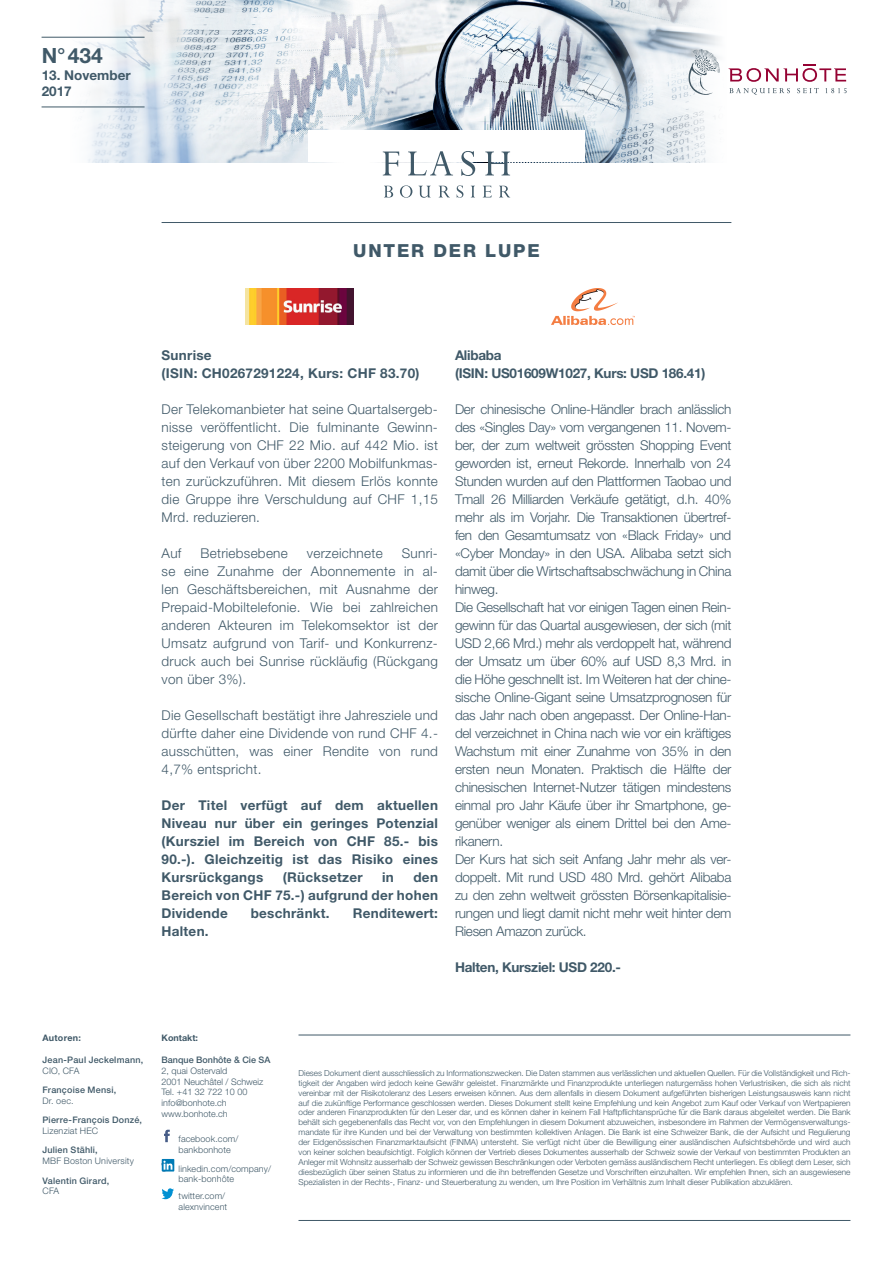
<style>
.page{position:relative;width:893px;height:1263px;background:#fff}
.page>*{position:absolute;margin:0;border:0;box-sizing:border-box;transform-origin:0 0}
.t1{font:700 21px "Helvetica Neue LT Std";color:#405968}
.t2{font:800 18px "Helvetica Neue LT Std";letter-spacing:.1em;color:#405968}
.t3{font:300 13.5px/18px "Helvetica Neue LT Std";letter-spacing:-.02em;color:#405968;text-align:justify}
.t4{font:700 13.5px/18px "Helvetica Neue LT Std";letter-spacing:.02em;color:#405968;text-align:justify}
.t5{font:700 13.5px/18px "Helvetica Neue LT Std";letter-spacing:-.02em;color:#405968}
.t6{font:300 13.5px "Helvetica Neue LT Std";letter-spacing:.02em;color:#405968}
.t7{font:700 13.5px/16.2px "Helvetica Neue LT Std";color:#405968}
.t8{font:300 9px/10.8px "Helvetica Neue LT Std";letter-spacing:.01em;color:#405968}
.t9{font:500 9px "Helvetica Neue LT Std";letter-spacing:.025em;color:#405968}
.t10{font:500 9px "Helvetica Neue LT Std";color:#405968}
.t11{font:700 9px "Helvetica Neue LT Std";letter-spacing:.03em;color:#405968}
.t12{font:700 9px "Helvetica Neue LT Std";letter-spacing:.01em;color:#405968}
.t13{font:300 8.25px/9.9px "Helvetica Neue LT Std";color:#405968;text-align:justify}
</style>
<div class="page">
<hr style="left:298px;top:1035px;width:552px;height:1px;background:#405968">
<hr style="left:298px;top:1220px;width:552px;height:1px;background:#405968">
<hr style="left:162px;top:222px;width:569px;height:1px;background:#405968">
<svg style="left:164px;top:1130px;width:6px;height:12px"></svg>
<svg style="left:162px;top:1188px;width:12px;height:11px"></svg>
<svg style="left:162px;top:1159px;width:12px;height:12px"></svg>
<svg style="left:162px;top:1159px;width:10px;height:12px"></svg>
<img style="left:552px;top:288px;width:82px;height:36px">
<img style="left:246px;top:288px;width:108px;height:36px">
<img style="left:264px;top:0;width:261px;height:162px">
<svg style="left:41px;top:0;width:223px;height:162px"></svg>
<hr style="left:42px;top:107px;width:103px;height:1px;background:#405968">
<hr style="left:42px;top:37px;width:103px;height:1px;background:#405968">
<div style="left:308px;top:131px;width:277px;height:31px;background:#fff"></div>
<svg style="left:383px;top:152px;width:16px;height:23px"></svg>
<svg style="left:408px;top:151px;width:45px;height:24px"></svg>
<svg style="left:461px;top:151px;width:14px;height:25px"></svg>
<svg style="left:485px;top:152px;width:25px;height:23px"></svg>
<svg style="left:384px;top:186px;width:9px;height:11px"></svg>
<svg style="left:400px;top:185px;width:12px;height:13px"></svg>
<svg style="left:419px;top:186px;width:12px;height:12px"></svg>
<svg style="left:439px;top:186px;width:10px;height:11px"></svg>
<svg style="left:457px;top:185px;width:6px;height:13px"></svg>
<svg style="left:471px;top:186px;width:4px;height:11px"></svg>
<svg style="left:483px;top:186px;width:9px;height:11px"></svg>
<svg style="left:499px;top:186px;width:11px;height:11px"></svg>
<svg style="left:525px;top:0;width:194px;height:162px"></svg>
<svg style="left:728px;top:65px;width:118px;height:17px"></svg>
<svg style="left:688px;top:49px;width:32px;height:46px"></svg>
<svg style="left:729px;top:88px;width:61px;height:7px"></svg>
<svg style="left:797px;top:88px;width:22px;height:5px"></svg>
<svg style="left:825px;top:88px;width:22px;height:5px"></svg>
<h1 class="t1" style="left:42px;top:43px;width:63px">N°434</h1>
<p class="t7" style="left:42px;top:66px;width:91px">13. November<br>2017</p>
<h2 class="t2" style="left:353px;top:240px;width:188px">UNTER DER LUPE</h2>
<p class="t4" style="left:162px;top:346px;width:259px">Sunrise<br>(ISIN: CH0267291224, Kurs: CHF 83.70)</p>
<p class="t3" style="left:162px;top:400px;width:278px">Der Telekomanbieter hat seine Quartalsergeb&shy;nisse veröffentlicht. Die fulminante Gewinn&shy;steigerung von CHF 22 Mio. auf 442 Mio. ist auf den Verkauf von über 2200 Mobilfunkmas&shy;ten zurückzuführen. Mit diesem Erlös konnte die Gruppe ihre Verschuldung auf CHF 1,15<br>Mrd. reduzieren.</p>
<p class="t3" style="left:162px;top:544px;width:21px">Auf</p>
<p class="t6" style="left:201px;top:545px;width:89px">Betriebsebene</p>
<p class="t6" style="left:307px;top:545px;width:77px">verzeichnete</p>
<p class="t3" style="left:162px;top:544px;width:278px;text-indent:240px">Sunri&shy;se eine Zunahme der Abonnemente in al&shy;len Geschäftsbereichen, mit Ausnahme der Prepaid-Mobiltelefonie. Wie bei zahlreichen anderen Akteuren im Telekomsektor ist der Umsatz aufgrund von Tarif- und Konkurrenz&shy;druck auch bei Sunrise rückläufig (Rückgang von über 3%).</p>
<p class="t3" style="left:162px;top:706px;width:278px">Die Gesellschaft bestätigt ihre Jahresziele und dürfte daher eine Dividende von rund CHF 4.- ausschütten, was einer Rendite von rund 4,7% entspricht.</p>
<p class="t4" style="left:162px;top:796px;width:278px">Der Titel verfügt auf dem aktuellen Niveau nur über ein geringes Potenzial (Kursziel im Bereich von CHF 85.- bis 90.-). Gleichzeitig ist das Risiko eines Kursrückgangs</p>
<p class="t4" style="left:283px;top:868px;width:81px">(Rücksetzer</p>
<p class="t4" style="left:382px;top:868px;width:13px">in</p>
<p class="t4" style="left:162px;top:868px;width:278px;text-indent:252px">den Bereich von CHF 75.-) aufgrund der hohen Dividende</p>
<p class="t4" style="left:251px;top:904px;width:80px">beschränkt.</p>
<p class="t4" style="left:353px;top:904px;width:87px">Renditewert:</p>
<p class="t4" style="left:162px;top:922px;width:49px">Halten.</p>
<p class="t5" style="left:455px;top:346px;width:252px">Alibaba<br>(ISIN: US01609W1027, Kurs: USD 186.41)</p>
<p class="t3" style="left:455px;top:400px;width:278px;text-align:left">Der chinesische Online-Händler brach anlässlich des «Singles Day» vom vergangenen 11. Novem&shy;ber, der zum weltweit grössten Shopping Event geworden ist, erneut Rekorde. Innerhalb von 24<br>Stunden wurden auf den Plattformen Taobao und Tmall 26 Milliarden Verkäufe getätigt, d.h. 40% mehr als im Vorjahr. Die Transaktionen übertref&shy;fen den Gesamtumsatz von «Black Friday» und «Cyber Monday» in den USA. Alibaba setzt sich damit über die Wirtschaftsabschwächung in China hinweg.<br>Die Gesellschaft hat vor einigen Tagen einen Rein&shy;gewinn für das Quartal ausgewiesen, der sich (mit USD 2,66 Mrd.) mehr als verdoppelt hat, während der Umsatz um über 60% auf USD 8,3 Mrd. in die Höhe geschnellt ist. Im Weiteren hat der chine&shy;sische Online-Gigant seine Umsatzprognosen für das Jahr nach oben angepasst. Der Online-Han&shy;del verzeichnet in China nach wie vor ein kräftiges Wachstum mit einer Zunahme von 35% in den ersten neun Monaten. Praktisch die Hälfte der chinesischen Internet-Nutzer tätigen mindestens einmal pro Jahr Käufe über ihr Smartphone, ge&shy;genüber weniger als einem Drittel bei den Ame&shy;rikanern.<br>Der Kurs hat sich seit Anfang Jahr mehr als ver&shy;doppelt. Mit rund USD 480 Mrd. gehört Alibaba zu den zehn weltweit grössten Börsenkapitalisie&shy;rungen und liegt damit nicht mehr weit hinter dem Riesen Amazon zurück.</p>
<p class="t5" style="left:455px;top:958px;width:167px">Halten, Kursziel: USD 220.-</p>
<p class="t11" style="left:43px;top:1033px;width:40px">Autoren:</p>
<p class="t9" style="left:43px;top:1054px;width:102px">Jean-Paul Jeckelmann,</p>
<p class="t8" style="left:43px;top:1065px;width:39px">CIO, CFA</p>
<p class="t9" style="left:43px;top:1084px;width:75px">Françoise Mensi,</p>
<p class="t8" style="left:43px;top:1095px;width:33px">Dr. oec.</p>
<p class="t9" style="left:43px;top:1115px;width:101px">Pierre-François Donzé,</p>
<p class="t8" style="left:43px;top:1125px;width:57px">Lizenziat HEC</p>
<p class="t9" style="left:43px;top:1145px;width:57px">Julien Stähli,</p>
<p class="t8" style="left:43px;top:1155px;width:93px">MBF Boston University</p>
<p class="t9" style="left:43px;top:1175px;width:68px">Valentin Girard,</p>
<p class="t8" style="left:43px;top:1185px;width:18px">CFA</p>
<p class="t12" style="left:162px;top:1033px;width:38px">Kontakt:</p>
<p class="t10" style="left:162px;top:1054px;width:110px">Banque Bonhôte &amp; Cie SA</p>
<p class="t8" style="left:162px;top:1065px;width:103px">2, quai Ostervald<br>2001 Neuchâtel / Schweiz<br>Tel. +41 32 722 10 00 info@bonhote.ch www.bonhote.ch</p>
<p class="t8" style="left:179px;top:1133px;width:61px">facebook.com/ bankbonhote</p>
<p class="t8" style="left:179px;top:1163px;width:94px">linkedin.com/company/ bank-bonhôte</p>
<p class="t8" style="left:179px;top:1190px;width:50px">twitter.com/ alexnvincent</p>
<p class="t13" style="left:298px;top:1068px;width:554px">Dieses Dokument dient ausschliesslich zu Informationszwecken. Die Daten stammen aus verlässlichen und aktuellen Quellen. Für die Vollständigkeit und Rich&shy;tigkeit der Angaben wird jedoch keine Gewähr geleistet. Finanzmärkte und Finanzprodukte unterliegen naturgemäss hohen Verlustrisiken, die sich als nicht vereinbar mit der Risikotoleranz des Lesers erweisen können. Aus dem allenfalls in diesem Dokument aufgeführten bisherigen Leistungsausweis kann nicht auf die zukünftige Performance geschlossen werden. Dieses Dokument stellt keine Empfehlung und kein Angebot zum Kauf oder Verkauf von Wertpapieren oder anderen Finanzprodukten für den Leser dar, und es können daher in keinem Fall Haftpflichtansprüche für die Bank daraus abgeleitet werden. Die Bank behält sich gegebenenfalls das Recht vor, von den Empfehlungen in diesem Dokument abzuweichen, insbesondere im Rahmen der Vermögensverwaltungs&shy;mandate für ihre Kunden und bei der Verwaltung von bestimmten kollektiven Anlagen. Die Bank ist eine Schweizer Bank, die der Aufsicht und Regulierung der Eidgenössischen Finanzmarktaufsicht (FINMA) untersteht. Sie verfügt nicht über die Bewilligung einer ausländischen Aufsichtsbehörde und wird auch von keiner solchen beaufsichtigt. Folglich können der Vertrieb dieses Dokumentes ausserhalb der Schweiz sowie der Verkauf von bestimmten Produkten an Anleger mit Wohnsitz ausserhalb der Schweiz gewissen Beschränkungen oder Verboten gemäss ausländischem Recht unterliegen. Es obliegt dem Leser, sich diesbezüglich über seinen Status zu informieren und die ihn betreffenden Gesetze und Vorschriften einzuhalten. Wir empfehlen Ihnen, sich an ausgewiesene Spezialisten in der Rechts-, Finanz- und Steuerberatung zu wenden, um Ihre Position im Verhältnis zum Inhalt dieser Publikation abzuklären.</p>
</div>
